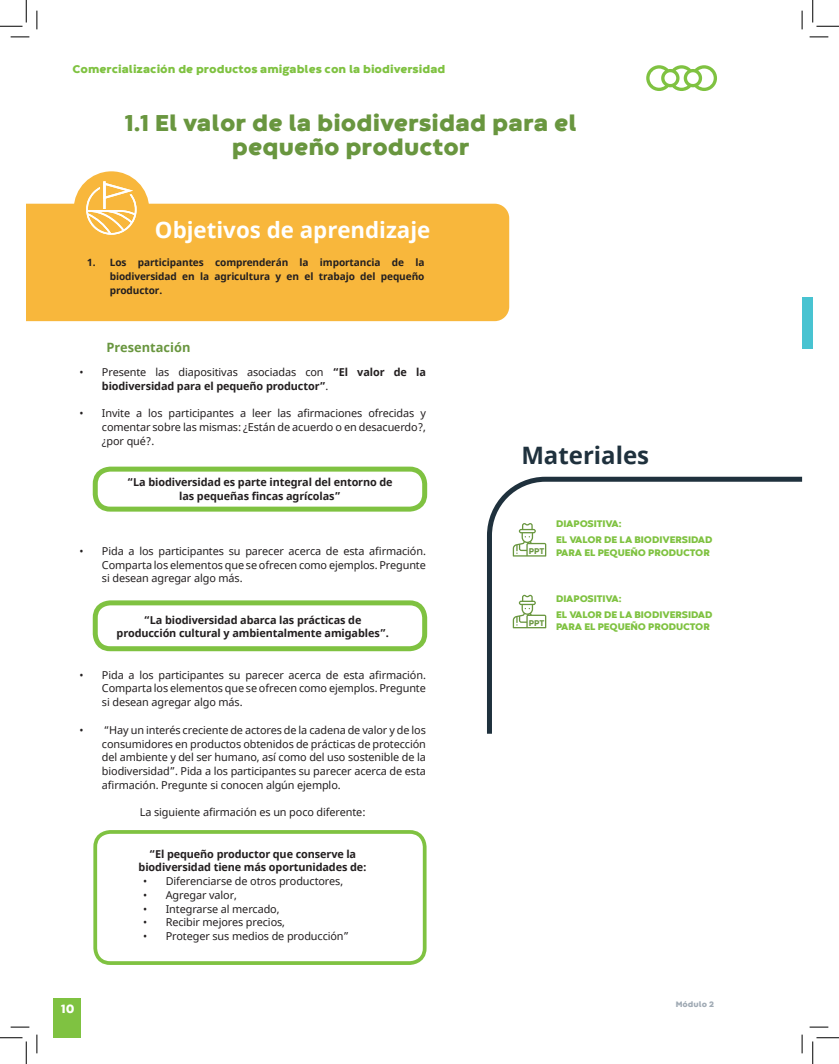
<style>
.page{position:relative;width:839px;height:1064px;background:#fff}
.page>*{position:absolute;margin:0;border:0;box-sizing:border-box;transform-origin:0 0}
.t1{font:800 24px/24px "Codec Warm";color:#69963f;text-align:center}
.t2{font:700 24px "Noto Sans";color:#1f313d}
.t3{font:700 22.25px "Noto Sans";color:#fff}
.t4{font:700 12.88px "Noto Sans";color:#69963f}
.t5{font:800 12.62px "Codec Warm";color:#fff}
.t6{font:800 11.75px "Codec Warm";color:#7fc241}
.t7{font:10.88px/13.8px "Noto Sans";letter-spacing:-.01em;color:#231f20;text-align:justify}
.t8{font:700 10.88px/13.8px "Noto Sans";letter-spacing:-.01em;color:#231f20;text-align:center}
.t9{font:700 10.12px/13.8px "Noto Sans";letter-spacing:-.01em;color:#231f20;text-align:justify}
.t10{font:800 10px/15.9px "Codec Warm";letter-spacing:-.01em;color:#7fc241}
.t11{font:800 8.62px "Codec Cold Trial";color:#69963f}
.t12{font:800 8.25px "Codec Warm";color:#a1abb5}
.s1{font-weight:400}
</style>
<div class="page">
<div style="left:54px;top:999px;width:27px;height:39px;background:#7fc241"></div>
<svg style="left:646px;top:65px;width:71px;height:26px"></svg>
<div style="left:26px;top:204px;width:483px;height:117px;background:#f8b73c"></div>
<div style="left:74px;top:171px;width:75px;height:76px;background:#f8b73c;border-radius:50%"></div>
<hr style="left:103px;top:181px;width:3px;height:28px;background:#fff">
<svg style="left:86px;top:182px;width:51px;height:53px"></svg>
<div style="left:93px;top:467px;width:334px;height:45px;border:5px solid #7fc241;border-radius:15px"></div>
<div style="left:93px;top:600px;width:334px;height:51px;border:5px solid #7fc241;border-radius:15px"></div>
<div style="left:93px;top:830px;width:333px;height:135px;border:4px solid #7fc241;border-radius:15px"></div>
<div style="left:802px;top:297px;width:11px;height:51px;background:#48c3d1"></div>
<svg style="left:487px;top:476px;width:316px;height:258px"></svg>
<svg style="left:11px;top:36px;width:18px;height:2px"></svg>
<svg style="left:809px;top:36px;width:19px;height:2px"></svg>
<svg style="left:11px;top:1026px;width:18px;height:2px"></svg>
<svg style="left:809px;top:1026px;width:19px;height:2px"></svg>
<svg style="left:36px;top:11px;width:2px;height:18px"></svg>
<svg style="left:36px;top:1034px;width:2px;height:19px"></svg>
<svg style="left:801px;top:11px;width:2px;height:18px"></svg>
<svg style="left:801px;top:1034px;width:2px;height:19px"></svg>
<svg style="left:0;top:0;width:27px;height:27px"></svg>
<svg style="left:0;top:1037px;width:27px;height:27px"></svg>
<svg style="left:812px;top:0;width:27px;height:27px"></svg>
<svg style="left:812px;top:1037px;width:27px;height:27px"></svg>
<p class="t6" style="left:73px;top:62px;width:374px">Comercialización de productos amigables con la biodiversidad</p>
<h1 class="t1" style="left:124px;top:112px;width:454px">1.1 El valor de la biodiversidad para el pequeño productor</h1>
<h2 class="t3" style="left:155px;top:214px;width:277px">Objetivos de aprendizaje</h2>
<p class="t9" style="left:110px;top:256px;width:316px;text-indent:-22px">1. Los participantes comprenderán la importancia de la biodiversidad en la agricultura y en el trabajo del pequeño productor.</p>
<p class="t4" style="left:107px;top:338px;width:85px">Presentación</p>
<p class="t8" style="left:102px;top:366px;width:325px;text-align:left;text-indent:-22px"><span class="s1">• Presente las diapositivas asociadas con</span> “El valor de la biodiversidad para el pequeño productor”<span class="s1">.</span></p>
<p class="t7" style="left:102px;top:407px;width:325px;text-indent:-22px">• Invite a los participantes a leer las afirmaciones ofrecidas y comentar sobre las mismas: ¿Están de acuerdo o en desacuerdo?, ¿por qué?.</p>
<p class="t8" style="left:127px;top:476px;width:267px">“La biodiversidad es parte integral del entorno de las pequeñas fincas agrícolas”</p>
<p class="t7" style="left:102px;top:544px;width:325px;text-indent:-22px">• Pida a los participantes su parecer acerca de esta afirmación.<br>Comparta los elementos que se ofrecen como ejemplos. Pregunte si desean agregar algo más.</p>
<p class="t8" style="left:117px;top:613px;width:274px">“La biodiversidad abarca las prácticas de producción cultural y ambientalmente amigables”.</p>
<p class="t7" style="left:102px;top:668px;width:325px;text-indent:-22px">• Pida a los participantes su parecer acerca de esta afirmación.<br>Comparta los elementos que se ofrecen como ejemplos. Pregunte si desean agregar algo más.</p>
<p class="t7" style="left:102px;top:723px;width:325px;text-indent:-22px">• “Hay un interés creciente de actores de la cadena de valor y de los consumidores en productos obtenidos de prácticas de protección del ambiente y del ser humano, así como del uso sostenible de la biodiversidad”. Pida a los participantes su parecer acerca de esta afirmación. Pregunte si conocen algún ejemplo.</p>
<p class="t7" style="left:140px;top:806px;width:227px">La siguiente afirmación es un poco diferente:</p>
<p class="t8" style="left:139px;top:847px;width:230px">“El pequeño productor que conserve la biodiversidad tiene más oportunidades de:</p>
<p class="t5" style="left:61px;top:1000px;width:15px">10</p>
<p class="t7" style="left:143px;top:874px;width:201px">• Diferenciarse de otros productores,</p>
<p class="t7" style="left:143px;top:888px;width:95px">• Agregar valor,</p>
<p class="t7" style="left:143px;top:902px;width:138px">• Integrarse al mercado,</p>
<p class="t7" style="left:143px;top:916px;width:143px">• Recibir mejores precios,</p>
<p class="t7" style="left:143px;top:929px;width:207px">• Proteger sus medios de producción”</p>
<h1 class="t2" style="left:521px;top:438px;width:129px">Materiales</h1>
<p class="t11" style="left:529px;top:546px;width:17px">PPT</p>
<p class="t11" style="left:529px;top:617px;width:17px">PPT</p>
<p class="t10" style="left:556px;top:516px;width:158px">DIAPOSITIVA:<br>EL VALOR DE LA BIODIVERSIDAD</p>
<p class="t10" style="left:556px;top:545px;width:155px">PARA EL PEQUEÑO PRODUCTOR</p>
<p class="t10" style="left:556px;top:591px;width:158px">DIAPOSITIVA:<br>EL VALOR DE LA BIODIVERSIDAD</p>
<p class="t10" style="left:556px;top:620px;width:155px">PARA EL PEQUEÑO PRODUCTOR</p>
<p class="t12" style="left:676px;top:999px;width:40px">Módulo 2</p>
</div>
